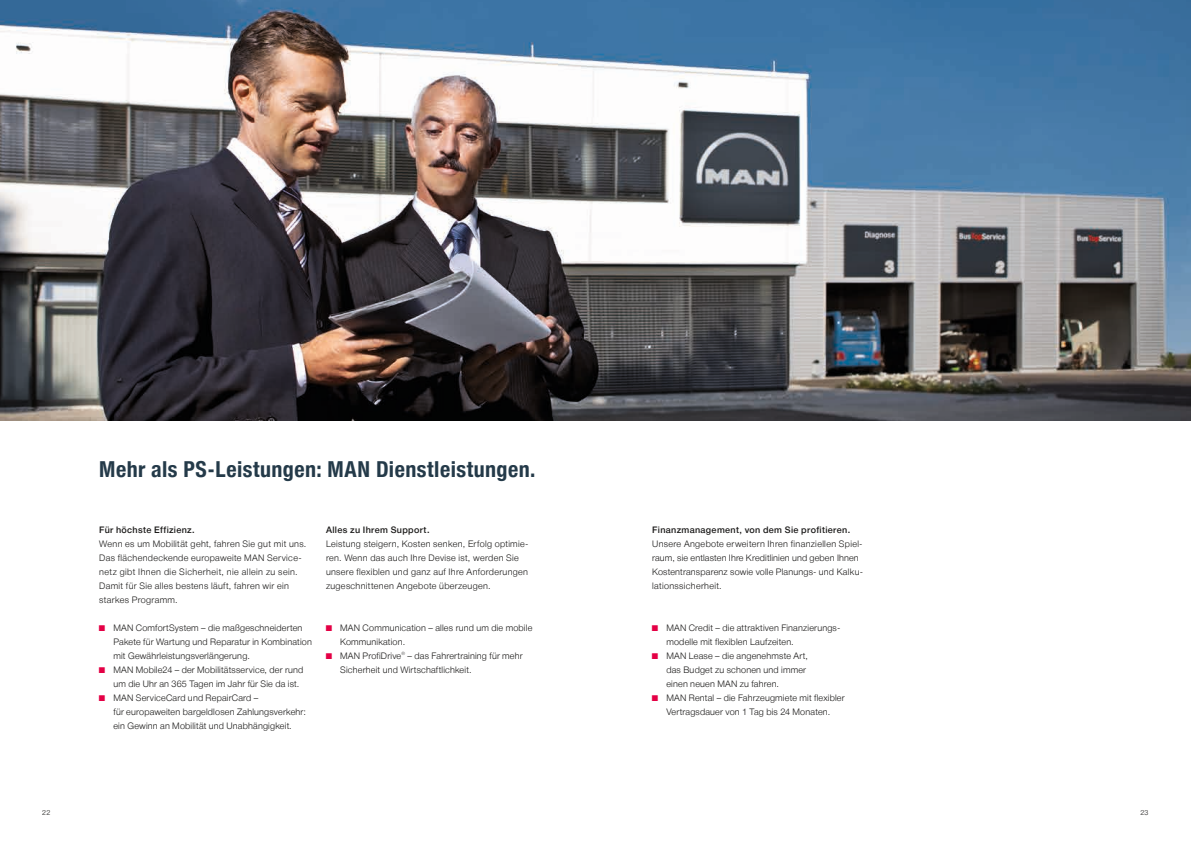
<style>
.page{position:relative;width:1191px;height:842px;background:#fff}
.page>*{position:absolute;margin:0;border:0;box-sizing:border-box;transform-origin:0 0}
.t1{font:700 22px "Man Global Condensed";letter-spacing:.02em;color:#243a49}
.t2{font:300 9px/14px "Man Global";letter-spacing:.025em;color:#1b1a19}
.t3{font:500 9px "Man Global";letter-spacing:.04em;color:#1b1a19}
.t4{font:300 7px "Man Global";color:#1b1a19}
.s1{font-size:8px;color:#e40045}
</style>
<div class="page">
<img style="left:0;top:0;width:1191px;height:421px">
<h1 class="t1" style="left:99px;top:456px;width:438px">Mehr als PS-Leistungen: MAN Dienstleistungen.</h1>
<p class="t3" style="left:99px;top:524px;width:97px">Für höchste Effizienz.</p>
<p class="t2" style="left:99px;top:536px;width:209px">Wenn es um Mobilität geht, fahren Sie gut mit uns.<br>Das flächendeckende europaweite MAN Service&shy;netz gibt Ihnen die Sicherheit, nie allein zu sein.<br>Damit für Sie alles bestens läuft, fahren wir ein starkes Programm.</p>
<p class="t2" style="left:113px;top:620px;width:200px;text-indent:-14px"><span class="s1">■</span> MAN ComfortSystem – die maßgeschneiderten<br>Pakete für Wartung und Reparatur in Kombination mit Gewährleistungsverlängerung.</p>
<p class="t2" style="left:113px;top:662px;width:191px;text-indent:-14px"><span class="s1">■</span> MAN Mobile24 – der Mobilitätsservice, der rund um die Uhr an 365 Tagen im Jahr für Sie da ist.</p>
<p class="t2" style="left:113px;top:690px;width:194px;text-indent:-14px"><span class="s1">■</span> MAN ServiceCard und RepairCard –<br>für europaweiten bargeldlosen Zahlungsverkehr: ein Gewinn an Mobilität und Unabhängigkeit.</p>
<p class="t3" style="left:326px;top:524px;width:105px">Alles zu Ihrem Support.</p>
<p class="t2" style="left:326px;top:536px;width:204px">Leistung steigern, Kosten senken, Erfolg optimie&shy;ren. Wenn das auch Ihre Devise ist, werden Sie unsere flexiblen und ganz auf Ihre Anforderungen zugeschnittenen Angebote überzeugen.</p>
<p class="t2" style="left:340px;top:620px;width:194px;text-indent:-14px"><span class="s1">■</span> MAN Communication – alles rund um die mobile<br>Kommunikation.</p>
<p class="t2" style="left:340px;top:648px;width:184px;text-indent:-14px"><span class="s1">■</span> MAN ProfiDrive<sup>®</sup> – das Fahrertraining für mehr<br>Sicherheit und Wirtschaftlichkeit.</p>
<p class="t3" style="left:652px;top:524px;width:199px">Finanzmanagement, von dem Sie profitieren.</p>
<p class="t2" style="left:652px;top:536px;width:212px">Unsere Angebote erweitern Ihren finanziellen Spiel&shy;raum, sie entlasten Ihre Kreditlinien und geben Ihnen Kostentransparenz sowie volle Planungs- und Kalku&shy;lationssicherheit.</p>
<p class="t2" style="left:666px;top:620px;width:175px;text-indent:-14px"><span class="s1">■</span> MAN Credit – die attraktiven Finanzierungs&shy;modelle mit flexiblen Laufzeiten.</p>
<p class="t2" style="left:666px;top:648px;width:143px;text-indent:-14px"><span class="s1">■</span> MAN Lease – die angenehmste Art, das Budget zu schonen und immer einen neuen MAN zu fahren.</p>
<p class="t2" style="left:652px;top:690px;width:194px;text-align:center"><span class="s1">■</span> MAN Rental – die Fahrzeugmiete mit flexibler<br>Vertragsdauer von 1 Tag bis 24 Monaten.</p>
<p class="t4" style="left:42px;top:809px;width:10px">22</p>
<p class="t4" style="left:1140px;top:808px;width:10px">23</p>
</div>
